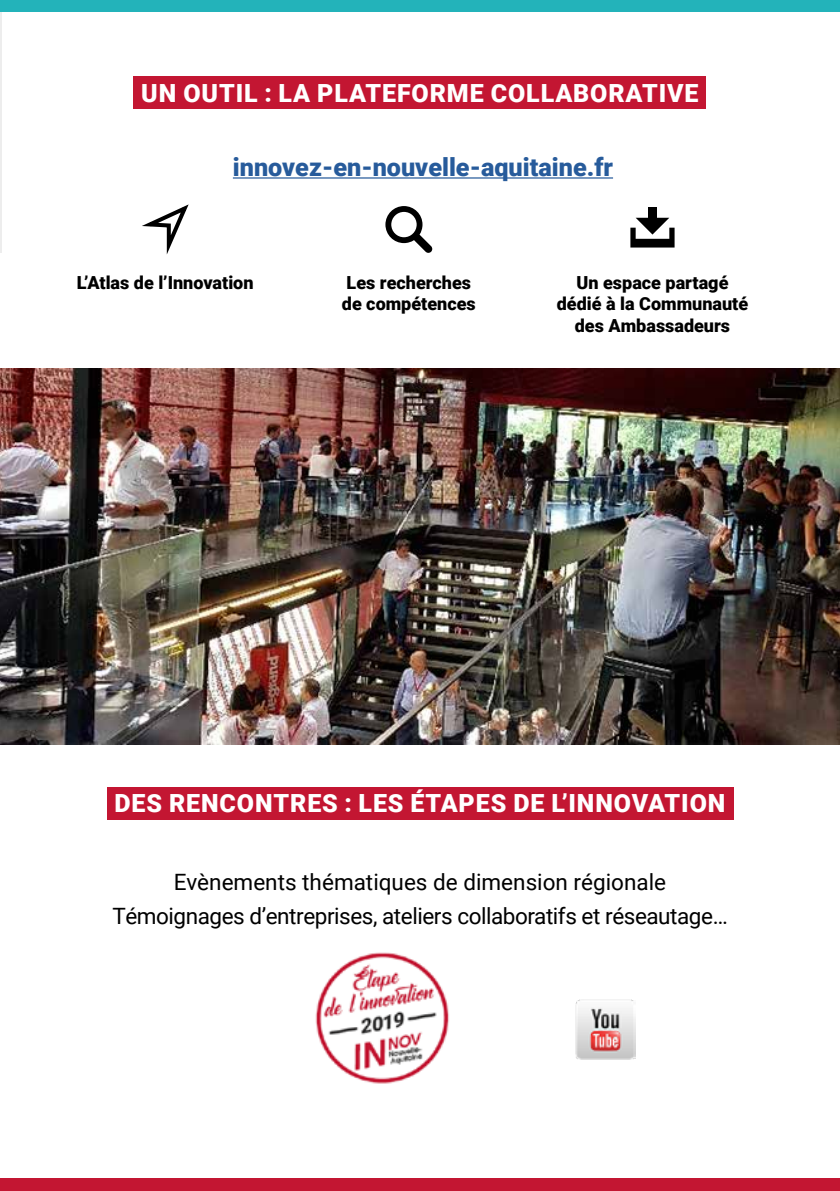
<style>
.page{position:relative;width:840px;height:1191px;background:#fff}
.page>*{position:absolute;margin:0;border:0;box-sizing:border-box;transform-origin:0 0}
.t1{font:900 25.2px "Roboto";color:#275b9b}
.t2{font:900 25px "Roboto";letter-spacing:.035em;color:#fff}
.t3{font:22.4px/34px "Roboto";letter-spacing:-.02em;color:#000;text-align:center}
.t4{font:900 18px/21.6px "Roboto";color:#000}
</style>
<div class="page">
<hr style="left:0;top:0;width:2px;height:252px;background:#ededed">
<div style="left:107px;top:786px;width:625px;height:33px;background:#c31632"></div>
<img style="left:0;top:368px;width:839px;height:377px">
<svg style="left:144px;top:204px;width:45px;height:51px"></svg>
<svg style="left:385px;top:206px;width:47px;height:47px"></svg>
<div style="left:648px;top:207px;width:8px;height:22px;background:#000"></div>
<svg style="left:630px;top:218px;width:44px;height:29px"></svg>
<div style="left:134px;top:76px;width:571px;height:33px;background:#c31632"></div>
<hr style="left:233px;top:177px;width:379px;height:2px;background:#275b9b">
<img style="left:315px;top:952px;width:134px;height:132px">
<img style="left:575px;top:999px;width:60px;height:60px">
<div style="left:0;top:0;width:839px;height:12px;background:#23b3ba"></div>
<div style="left:0;top:1178px;width:839px;height:13px;background:#c31632"></div>
<p class="t2" style="left:141px;top:75px;width:558px">UN OUTIL : LA PLATEFORME COLLABORATIVE</p>
<p class="t1" style="left:233px;top:149px;width:381px">innovez-en-nouvelle-aquitaine.fr</p>
<p class="t4" style="left:77px;top:271px;width:178px">L’Atlas de l’Innovation</p>
<p class="t4" style="left:341px;top:271px;width:135px">Les recherches de compétences</p>
<p class="t4" style="left:556px;top:271px;width:193px;text-align:center">Un espace partagé dédié à la Communauté des Ambassadeurs</p>
<p class="t2" style="left:114px;top:786px;width:612px">DES RENCONTRES : LES ÉTAPES DE L’INNOVATION</p>
<p class="t3" style="left:112px;top:864px;width:616px">Evènements thématiques de dimension régionale<br>Témoignages d’entreprises, ateliers collaboratifs et réseautage…</p>
</div>
